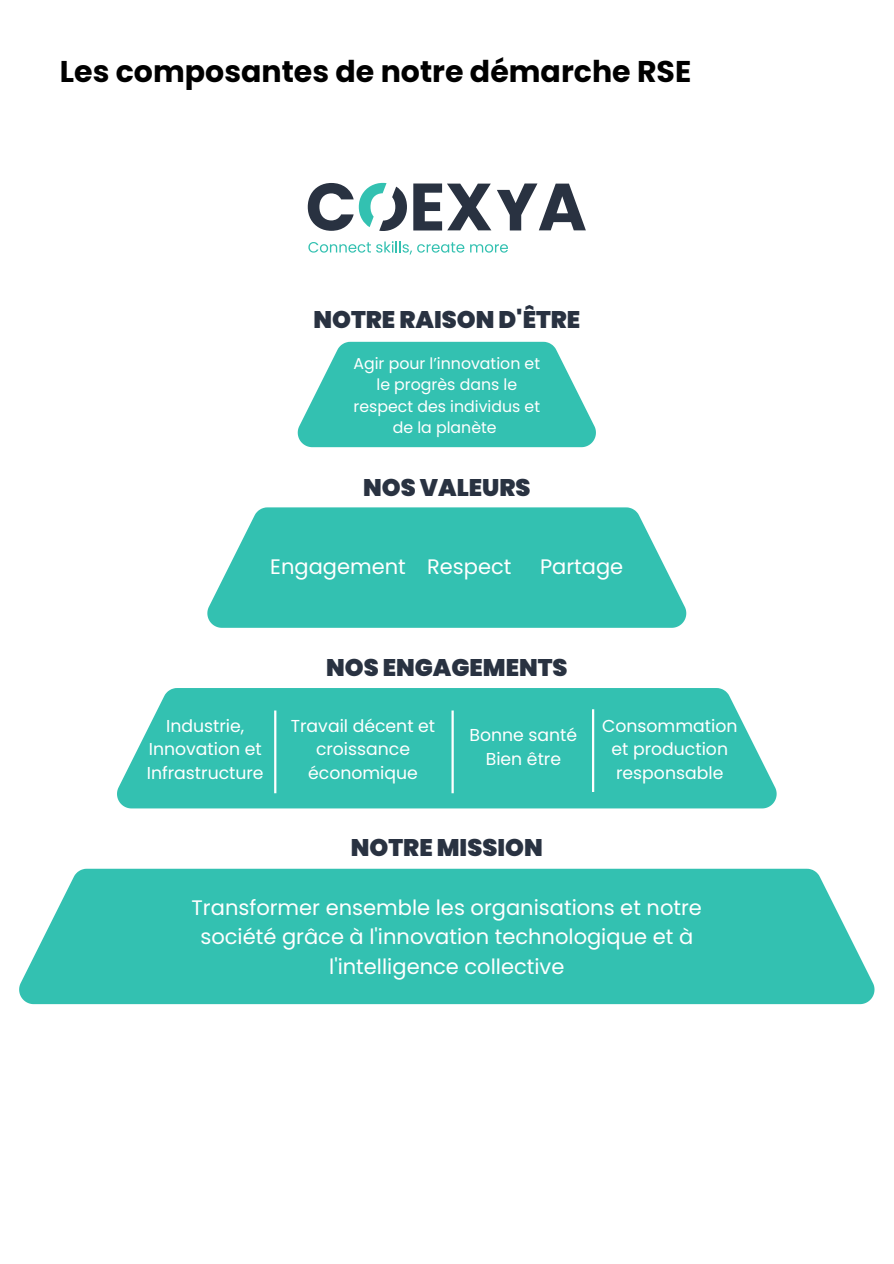
<style>
.page{position:relative;width:894px;height:1264px;background:#fff}
.page>*{position:absolute;margin:0;border:0;box-sizing:border-box;transform-origin:0 0}
.t1{font:700 30px "Poppins";color:#000}
.t2{font:900 24px "Poppins";color:#293241}
.t3{font:21px/29.2px "Poppins";color:#fff;text-align:center}
.t4{font:17.25px/23.7px "Poppins";color:#fff;text-align:center}
.t5{font:15.75px/21.3px "Poppins";color:#fff;text-align:center}
</style>
<div class="page">
<svg style="left:297px;top:342px;width:298px;height:105px;background:#4cc8ba"></svg>
<svg style="left:207px;top:507px;width:479px;height:121px;background:#46c6b8"></svg>
<svg style="left:117px;top:688px;width:659px;height:120px;background:#41c5b6"></svg>
<svg style="left:19px;top:868px;width:855px;height:136px;background:#41c5b6"></svg>
<svg style="left:308px;top:241px;width:156px;height:14px"></svg>
<svg style="left:470px;top:244px;width:38px;height:9px"></svg>
<svg style="left:308px;top:183px;width:45px;height:48px"></svg>
<svg style="left:359px;top:183px;width:48px;height:48px"></svg>
<svg style="left:413px;top:183px;width:172px;height:47px"></svg>
<hr style="left:274px;top:710px;width:2px;height:83px;background:#fff">
<hr style="left:451px;top:710px;width:2px;height:83px;background:#fff">
<hr style="left:591px;top:709px;width:3px;height:83px;background:#fff">
<h1 class="t1" style="left:60px;top:51px;width:632px">Les composantes de notre démarche RSE</h1>
<p class="t2" style="left:313px;top:303px;width:268px">NOTRE RAISON D'ÊTRE</p>
<h2 class="t5" style="left:353px;top:353px;width:188px">Agir pour l’innovation et le progrès dans le respect des individus et de la planète</h2>
<p class="t2" style="left:363px;top:470px;width:169px">NOS VALEURS</p>
<p class="t3" style="left:270px;top:552px;width:137px">Engagement</p>
<h2 class="t3" style="left:427px;top:552px;width:86px">Respect</h2>
<h3 class="t3" style="left:540px;top:552px;width:85px">Partage</h3>
<h3 class="t2" style="left:326px;top:650px;width:243px">NOS ENGAGEMENTS</h3>
<p class="t4" style="left:291px;top:713px;width:146px">Travail décent et croissance économique</p>
<p class="t4" style="left:147px;top:713px;width:118px">Industrie,<br>Innovation et<br>Infrastructure</p>
<p class="t4" style="left:602px;top:713px;width:137px">Consommation et production responsable</p>
<p class="t4" style="left:469px;top:723px;width:109px">Bonne santé</p>
<p class="t4" style="left:485px;top:747px;width:77px">Bien être</p>
<h3 class="t2" style="left:351px;top:830px;width:193px">NOTRE MISSION</h3>
<h2 class="t3" style="left:191px;top:893px;width:511px">Transformer ensemble les organisations et notre société grâce à l'innovation technologique et à l'intelligence collective</h2>
</div>
